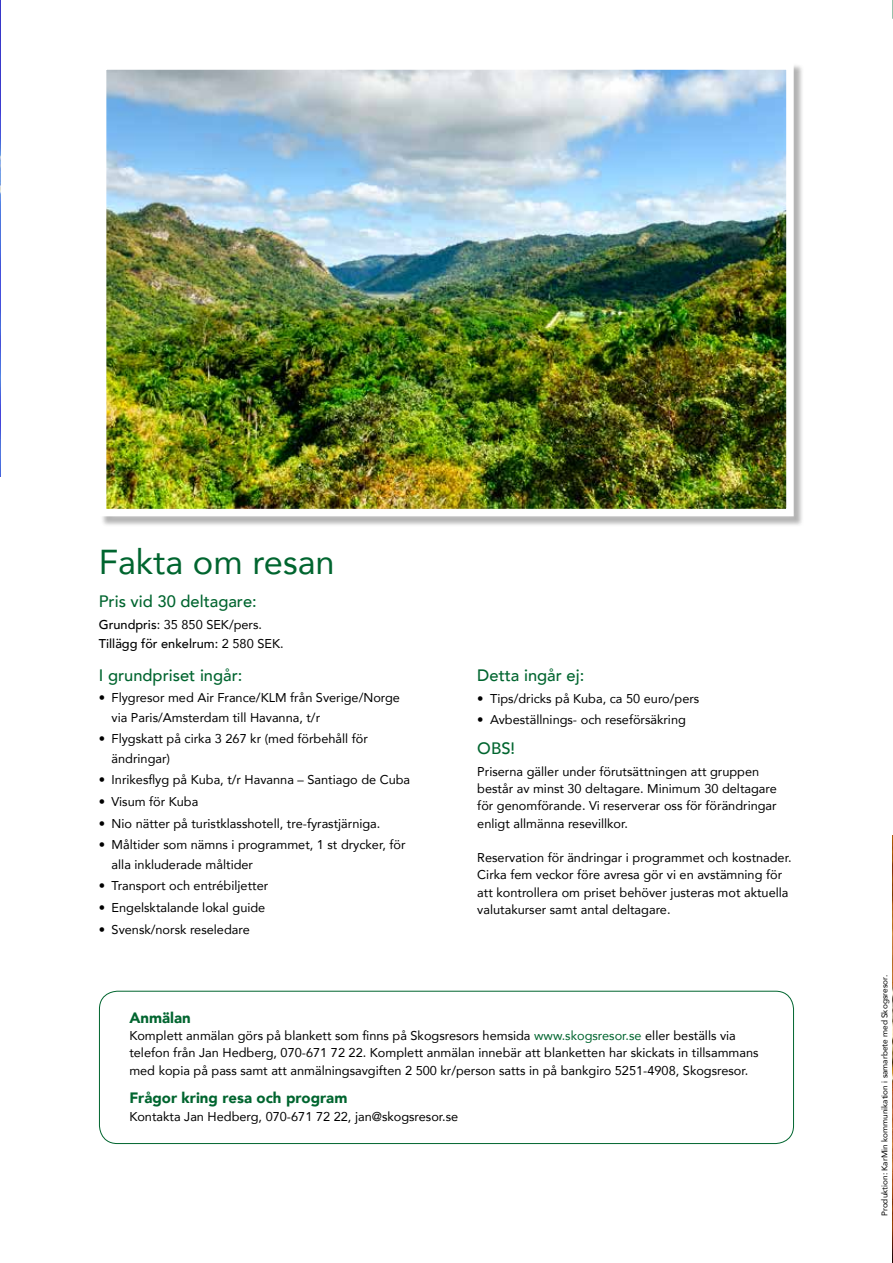
<style>
.page{position:relative;width:893px;height:1263px;background:#fff}
.page>*{position:absolute;margin:0;border:0;box-sizing:border-box;transform-origin:0 0}
.t1{font:34.5px "Avenir";color:#00652f}
.t2{font:500 16.5px "Avenir";color:#00652f}
.t3{font:900 15px "Avenir";color:#00652f}
.t4{font:12.75px/17.2px "Avenir";color:#000}
.t5{font:500 12.75px/19.5px "Avenir";color:#000}
.t6{font:8.25px "Avenir";color:#000}
.s1{font-weight:400}
.s2{color:#00652f}
</style>
<div class="page">
<img style="left:0;top:0;width:1px;height:476px">
<svg style="left:892px;top:0;width:1px;height:19px"></svg>
<img style="left:892px;top:835px;width:1px;height:428px">
<div style="left:99px;top:991px;width:695px;height:153px;border:1px solid #00652f;border-radius:18px"></div>
<div style="left:100px;top:64px;width:704px;height:463px;background:#000;opacity:.3"></div>
<img style="left:108px;top:71px;width:677px;height:436px">
<div style="left:99px;top:62px;width:695px;height:454px;border:8px solid #fff"></div>
<h1 class="t1" style="left:99px;top:535px;width:237px">Fakta om resan</h1>
<p class="t2" style="left:99px;top:587px;width:159px">Pris vid 30 deltagare:</p>
<p class="t5" style="left:99px;top:614px;width:186px">Grundpris<span class="s1">: 35 850 SEK/pers.<br></span>Tillägg för enkelrum: <span class="s1">2 580 SEK.</span></p>
<p class="t2" style="left:99px;top:661px;width:145px">I grundpriset ingår:</p>
<p class="t4" style="left:112px;top:688px;width:290px;line-height:19.5px;text-indent:-13px">• Flygresor med Air France/KLM från Sverige/Norge via Paris/Amsterdam till Havanna, t/r</p>
<p class="t4" style="left:112px;top:729px;width:258px;line-height:19.5px;text-indent:-13px">• Flygskatt på cirka 3 267 kr (med förbehåll för ändringar)</p>
<p class="t4" style="left:99px;top:771px;width:313px">• Inrikesflyg på Kuba, t/r Havanna – Santiago de Cuba</p>
<p class="t4" style="left:99px;top:793px;width:101px">• Visum för Kuba</p>
<p class="t4" style="left:99px;top:814px;width:283px">• Nio nätter på turistklasshotell, tre-fyrastjärniga.</p>
<p class="t4" style="left:112px;top:835px;width:295px;line-height:19.5px;text-indent:-13px">• Måltider som nämns i programmet, 1 st drycker, för alla inkluderade måltider</p>
<p class="t4" style="left:99px;top:877px;width:171px">• Transport och entrébiljetter</p>
<p class="t4" style="left:99px;top:899px;width:168px">• Engelsktalande lokal guide</p>
<p class="t4" style="left:99px;top:920px;width:152px">• Svensk/norsk reseledare</p>
<p class="t2" style="left:477px;top:661px;width:108px">Detta ingår ej:</p>
<p class="t4" style="left:477px;top:689px;width:224px">• Tips/dricks på Kuba, ca 50 euro/pers</p>
<p class="t4" style="left:477px;top:711px;width:210px">• Avbeställnings- och reseförsäkring</p>
<p class="t2" style="left:477px;top:734px;width:39px">OBS!</p>
<p class="t4" style="left:477px;top:762px;width:301px">Priserna gäller under förutsättningen att gruppen består av minst 30 deltagare. Minimum 30 deltagare för genomförande. Vi reserverar oss för förändringar enligt allmänna resevillkor.</p>
<p class="t4" style="left:477px;top:849px;width:316px">Reservation för ändringar i programmet och kostnader.<br>Cirka fem veckor före avresa gör vi en avstämning för att kontrollera om priset behöver justeras mot aktuella valutakurser samt antal deltagare.</p>
<p class="t3" style="left:129px;top:1005px;width:63px">Anmälan</p>
<p class="t4" style="left:129px;top:1027px;width:631px">Komplett anmälan görs på blankett som finns på Skogsresors hemsida <span class="s2">www.skogsresor.se</span> eller beställs via telefon från Jan Hedberg, 070-671 72 22. Komplett anmälan innebär att blanketten har skickats in tillsammans med kopia på pass samt att anmälningsavgiften 2 500 kr/person satts in på bankgiro 5251-4908, Skogsresor.</p>
<p class="t3" style="left:129px;top:1085px;width:219px">Frågor kring resa och program</p>
<p class="t4" style="left:129px;top:1107px;width:330px">Kontakta Jan Hedberg, 070-671 72 22, jan@skogsresor.se</p>
<p class="t6" style="left:878px;top:1216px;width:243px;rotate:-90deg">Produktion: KarMin kommunikation i samarbete med Skogsresor.</p>
</div>
